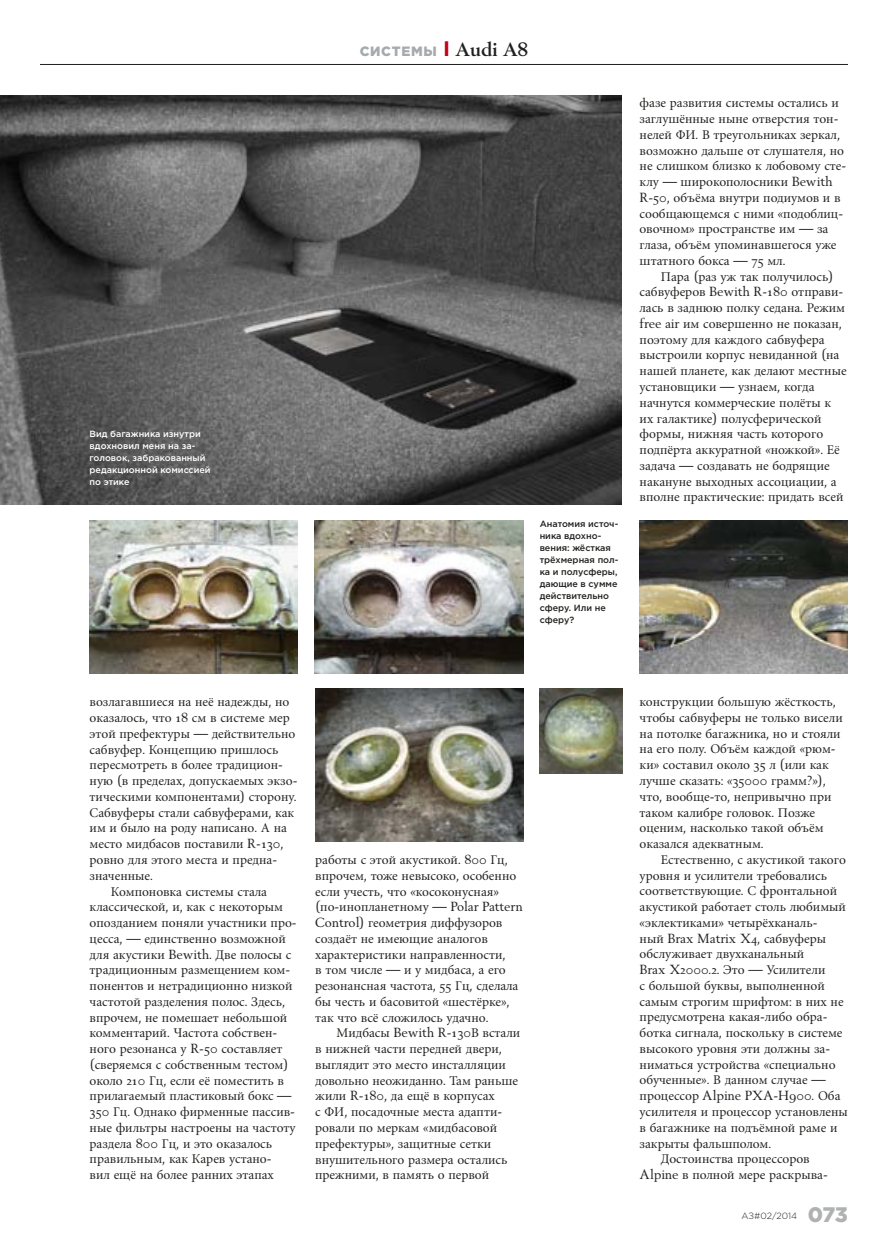
<style>
.page{position:relative;width:888px;height:1258px;background:#fff}
.page>*{position:absolute;margin:0;border:0;box-sizing:border-box;transform-origin:0 0}
.t1{font:900 21px "Gotham Pro";color:#b0b1b1}
.t2{font:14.25px "Berling Antiqua";color:#20201e}
.t3{font:900 13.5px "Gotham Pro";letter-spacing:.05em;color:#a5aaae}
.t4{font:500 9px/12px "Gotham Pro";color:#20201e}
.t5{font:500 9px/12px "Gotham Pro";color:#fff}
.t6{font:300 9px "Gotham Pro";color:#20201e}
.s1{font-weight:700;font-size:21px;color:#c20016}
.s2{font-family:"Berling Antiqua";font-weight:700;font-size:21px;color:#20201e}
</style>
<div class="page">
<hr style="left:40px;top:64px;width:808px;height:1px;background:#20201e">
<img style="left:0;top:95px;width:621px;height:410px">
<img style="left:90px;top:520px;width:208px;height:154px">
<img style="left:315px;top:520px;width:208px;height:154px">
<img style="left:640px;top:520px;width:208px;height:154px">
<img style="left:540px;top:688px;width:82px;height:85px">
<img style="left:315px;top:688px;width:208px;height:154px">
<p class="t5" style="left:90px;top:428px;width:122px">Вид багажника изнутри вдохновил меня на за&shy;головок, забракованный редакционной комиссией по этике</p>
<p class="t3" style="left:360px;top:43px;width:170px">СИСТЕМЫ <span class="s1">I</span> <span class="s2">Audi A8</span></p>
<p class="t4" style="left:540px;top:518px;width:80px">Анатомия источ&shy;ника вдохно&shy;вения: жёсткая трёхмерная пол&shy;ка и полусферы, дающие в сумме действительно сферу. Или не сферу?</p>
<p class="t2" style="left:640px;top:94px;width:201px">фазе развития системы остались и</p>
<p class="t2" style="left:640px;top:110px;width:200px">заглушённые ныне отверстия тон-</p>
<p class="t2" style="left:640px;top:126px;width:202px">нелей ФИ. В треугольниках зеркал,</p>
<p class="t2" style="left:640px;top:142px;width:206px">возможно дальше от слушателя, но</p>
<p class="t2" style="left:640px;top:157px;width:208px">не слишком близко к лобовому сте-</p>
<p class="t2" style="left:640px;top:173px;width:194px">клу — широкополосники Bewith</p>
<p class="t2" style="left:640px;top:189px;width:202px">R-50, объёма внутри подиумов и в</p>
<p class="t2" style="left:640px;top:205px;width:205px">сообщающемся с ними «подоблиц-</p>
<p class="t2" style="left:640px;top:220px;width:190px">овочном» пространстве им — за</p>
<p class="t2" style="left:640px;top:236px;width:198px">глаза, объём упоминавшегося уже</p>
<p class="t2" style="left:640px;top:252px;width:147px">штатного бокса — 75 мл.</p>
<p class="t2" style="left:661px;top:268px;width:174px">Пара (раз уж так получилось)</p>
<p class="t2" style="left:640px;top:283px;width:205px">сабвуферов Bewith R-180 отправи-</p>
<p class="t2" style="left:640px;top:299px;width:207px">лась в заднюю полку седана. Режим</p>
<p class="t2" style="left:640px;top:315px;width:204px">free air им совершенно не показан,</p>
<p class="t2" style="left:640px;top:331px;width:186px">поэтому для каждого сабвуфера</p>
<p class="t2" style="left:640px;top:346px;width:201px">выстроили корпус невиданной (на</p>
<p class="t2" style="left:640px;top:362px;width:208px">нашей планете, как делают местные</p>
<p class="t2" style="left:640px;top:378px;width:177px">установщики — узнаем, когда</p>
<p class="t2" style="left:640px;top:394px;width:193px">начнутся коммерческие полёты к</p>
<p class="t2" style="left:640px;top:409px;width:183px">их галактике) полусферической</p>
<p class="t2" style="left:640px;top:425px;width:185px">формы, нижняя часть которого</p>
<p class="t2" style="left:640px;top:441px;width:202px">подпёрта аккуратной «ножкой». Её</p>
<p class="t2" style="left:640px;top:457px;width:192px">задача — создавать не бодрящие</p>
<p class="t2" style="left:640px;top:472px;width:199px">накануне выходных ассоциации, а</p>
<p class="t2" style="left:640px;top:488px;width:205px">вполне практические: придать всей</p>
<p class="t2" style="left:90px;top:693px;width:201px">возлагавшиеся на неё надежды, но</p>
<p class="t2" style="left:90px;top:709px;width:202px">оказалось, что 18 см в системе мер</p>
<p class="t2" style="left:90px;top:725px;width:207px">этой префектуры — действительно</p>
<p class="t2" style="left:90px;top:741px;width:190px">сабвуфер. Концепцию пришлось</p>
<p class="t2" style="left:90px;top:756px;width:195px">пересмотреть в более традицион-</p>
<p class="t2" style="left:90px;top:772px;width:209px">ную (в пределах, допускаемых экзо-</p>
<p class="t2" style="left:90px;top:788px;width:208px">тическими компонентами) сторону.</p>
<p class="t2" style="left:90px;top:804px;width:206px">Сабвуферы стали сабвуферами, как</p>
<p class="t2" style="left:90px;top:819px;width:199px">им и было на роду написано. А на</p>
<p class="t2" style="left:90px;top:835px;width:195px">место мидбасов поставили R-130,</p>
<p class="t2" style="left:90px;top:851px;width:189px">ровно для этого места и предна-</p>
<p class="t2" style="left:90px;top:867px;width:65px">значенные.</p>
<p class="t2" style="left:111px;top:882px;width:158px">Компоновка системы стала</p>
<p class="t2" style="left:90px;top:898px;width:195px">классической, и, как с некоторым</p>
<p class="t2" style="left:90px;top:914px;width:209px">опозданием поняли участники про-</p>
<p class="t2" style="left:90px;top:930px;width:198px">цесса, — единственно возможной</p>
<p class="t2" style="left:90px;top:945px;width:203px">для акустики Bewith. Две полосы с</p>
<p class="t2" style="left:90px;top:961px;width:202px">традиционным размещением ком-</p>
<p class="t2" style="left:90px;top:977px;width:204px">понентов и нетрадиционно низкой</p>
<p class="t2" style="left:90px;top:993px;width:197px">частотой разделения полос. Здесь,</p>
<p class="t2" style="left:90px;top:1008px;width:199px">впрочем, не помешает небольшой</p>
<p class="t2" style="left:90px;top:1024px;width:189px">комментарий. Частота собствен-</p>
<p class="t2" style="left:90px;top:1040px;width:194px">ного резонанса у R-50 составляет</p>
<p class="t2" style="left:90px;top:1056px;width:200px">(сверяемся с собственным тестом)</p>
<p class="t2" style="left:90px;top:1071px;width:196px">около 210 Гц, если её поместить в</p>
<p class="t2" style="left:90px;top:1087px;width:203px">прилагаемый пластиковый бокс —</p>
<p class="t2" style="left:90px;top:1103px;width:207px">350 Гц. Однако фирменные пассив-</p>
<p class="t2" style="left:90px;top:1119px;width:208px">ные фильтры настроены на частоту</p>
<p class="t2" style="left:90px;top:1135px;width:184px">раздела 800 Гц, и это оказалось</p>
<p class="t2" style="left:90px;top:1150px;width:183px">правильным, как Карев устано-</p>
<p class="t2" style="left:90px;top:1166px;width:186px">вил ещё на более ранних этапах</p>
<p class="t2" style="left:315px;top:851px;width:194px">работы с этой акустикой. 800 Гц,</p>
<p class="t2" style="left:315px;top:867px;width:203px">впрочем, тоже невысоко, особенно</p>
<p class="t2" style="left:315px;top:882px;width:185px">если учесть, что «косоконусная»</p>
<p class="t2" style="left:315px;top:898px;width:209px">(по-инопланетному — Polar Pattern</p>
<p class="t2" style="left:315px;top:914px;width:189px">Control) геометрия диффузоров</p>
<p class="t2" style="left:315px;top:930px;width:174px">создаёт не имеющие аналогов</p>
<p class="t2" style="left:315px;top:945px;width:192px">характеристики направленности,</p>
<p class="t2" style="left:315px;top:961px;width:192px">в том числе — и у мидбаса, а его</p>
<p class="t2" style="left:315px;top:977px;width:205px">резонансная частота, 55 Гц, сделала</p>
<p class="t2" style="left:315px;top:993px;width:196px">бы честь и басовитой «шестёрке»,</p>
<p class="t2" style="left:315px;top:1009px;width:175px">так что всё сложилось удачно.</p>
<p class="t2" style="left:336px;top:1024px;width:185px">Мидбасы Bewith R-130В встали</p>
<p class="t2" style="left:315px;top:1040px;width:188px">в нижней части передней двери,</p>
<p class="t2" style="left:315px;top:1056px;width:192px">выглядит это место инсталляции</p>
<p class="t2" style="left:315px;top:1072px;width:204px">довольно неожиданно. Там раньше</p>
<p class="t2" style="left:315px;top:1087px;width:181px">жили R-180, да ещё в корпусах</p>
<p class="t2" style="left:315px;top:1103px;width:189px">с ФИ, посадочные места адапти-</p>
<p class="t2" style="left:315px;top:1119px;width:184px">ровали по меркам «мидбасовой</p>
<p class="t2" style="left:315px;top:1135px;width:178px">префектуры», защитные сетки</p>
<p class="t2" style="left:315px;top:1150px;width:194px">внушительного размера остались</p>
<p class="t2" style="left:315px;top:1166px;width:176px">прежними, в память о первой</p>
<p class="t2" style="left:640px;top:693px;width:198px">конструкции большую жёсткость,</p>
<p class="t2" style="left:640px;top:709px;width:205px">чтобы сабвуферы не только висели</p>
<p class="t2" style="left:640px;top:725px;width:203px">на потолке багажника, но и стояли</p>
<p class="t2" style="left:640px;top:740px;width:198px">на его полу. Объём каждой «рюм-</p>
<p class="t2" style="left:640px;top:756px;width:191px">ки» составил около 35 л (или как</p>
<p class="t2" style="left:640px;top:772px;width:188px">лучше сказать: «35000 грамм?»),</p>
<p class="t2" style="left:640px;top:788px;width:193px">что, вообще-то, непривычно при</p>
<p class="t2" style="left:640px;top:803px;width:177px">таком калибре головок. Позже</p>
<p class="t2" style="left:640px;top:819px;width:186px">оценим, насколько такой объём</p>
<p class="t2" style="left:640px;top:835px;width:126px">оказался адекватным.</p>
<p class="t2" style="left:661px;top:851px;width:186px">Естественно, с акустикой такого</p>
<p class="t2" style="left:640px;top:866px;width:189px">уровня и усилители требовались</p>
<p class="t2" style="left:640px;top:882px;width:199px">соответствующие. С фронтальной</p>
<p class="t2" style="left:640px;top:898px;width:208px">акустикой работает столь любимый</p>
<p class="t2" style="left:640px;top:914px;width:179px">«эклектиками» четырёхканаль-</p>
<p class="t2" style="left:640px;top:929px;width:188px">ный Brax Matrix X4, сабвуферы</p>
<p class="t2" style="left:640px;top:945px;width:166px">обслуживает двухканальный</p>
<p class="t2" style="left:640px;top:961px;width:187px">Brax X2000.2. Это — Усилители</p>
<p class="t2" style="left:640px;top:977px;width:187px">с большой буквы, выполненной</p>
<p class="t2" style="left:640px;top:993px;width:205px">самым строгим шрифтом: в них не</p>
<p class="t2" style="left:640px;top:1008px;width:189px">предусмотрена какая-либо обра-</p>
<p class="t2" style="left:640px;top:1024px;width:204px">ботка сигнала, поскольку в системе</p>
<p class="t2" style="left:640px;top:1040px;width:192px">высокого уровня эти должны за-</p>
<p class="t2" style="left:640px;top:1056px;width:197px">ниматься устройства «специально</p>
<p class="t2" style="left:640px;top:1071px;width:187px">обученные». В данном случае —</p>
<p class="t2" style="left:640px;top:1087px;width:202px">процессор Alpine PXA-H900. Оба</p>
<p class="t2" style="left:640px;top:1103px;width:210px">усилителя и процессор установлены</p>
<p class="t2" style="left:640px;top:1119px;width:199px">в багажнике на подъёмной раме и</p>
<p class="t2" style="left:640px;top:1134px;width:133px">закрыты фальшполом.</p>
<p class="t2" style="left:661px;top:1150px;width:150px">Достоинства процессоров</p>
<p class="t2" style="left:640px;top:1166px;width:190px">Alpine в полной мере раскрыва-</p>
<p class="t6" style="left:741px;top:1211px;width:57px">АЗ#02/2014</p>
<p class="t1" style="left:808px;top:1202px;width:42px">073</p>
</div>
